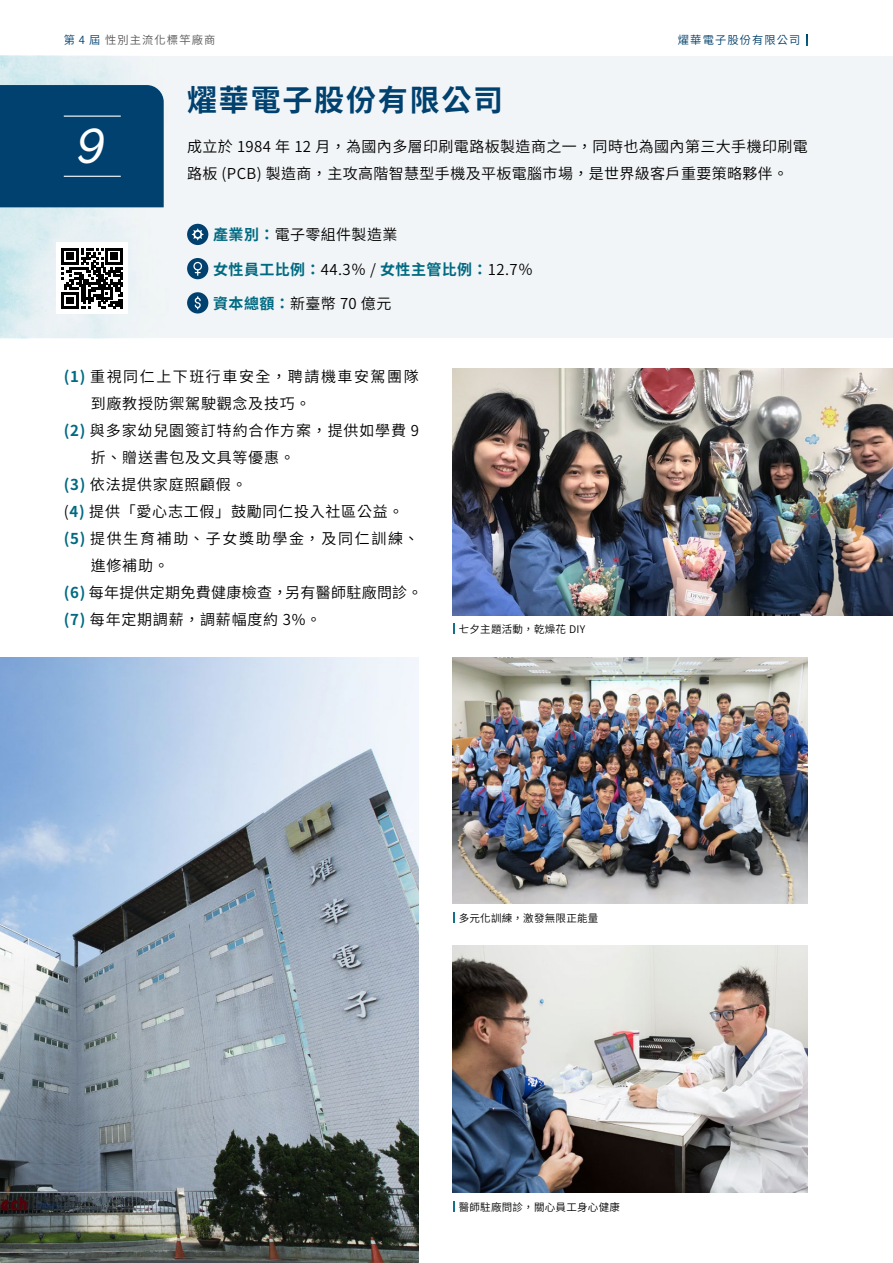
<style>
.page{position:relative;width:893px;height:1263px;background:#fff}
.page>*{position:absolute;margin:0;border:0;box-sizing:border-box;transform-origin:0 0}
.t1{font:italic 500 48px "Raleway";color:#fff}
.t2{font:700 30px "Noto Sans CJ Ktc";letter-spacing:.06em;color:#00416f}
.t3{font:600 15px "Noto Sans CJ Ktc";letter-spacing:.05em;color:#000}
.t4{font:600 15px/27px "Noto Sans CJ Ktc";letter-spacing:.025em;color:#000}
.t5{font:600 15px "Noto Sans CJ Ktc";letter-spacing:.02em;color:#000}
.t6{font:700 15px "Noto Sans CJ Ktc";letter-spacing:.025em;color:#006a82}
.t7{font:600 15px "Noto Sans CJ Ktc";letter-spacing:.105em;color:#000}
.t8{font:600 15px "Noto Sans CJ Ktc";letter-spacing:.11em;color:#000}
.t9{font:600 11.25px "Noto Sans CJ Ktc";letter-spacing:.1em;color:#595757}
.t10{font:600 11.25px "Noto Sans CJ Ktc";letter-spacing:.1em;color:#003f6a}
.t11{font:600 10.5px "Noto Sans CJ Ktc";letter-spacing:.025em;color:#000}
.s1{color:#00416f}
.s2{font-weight:700;color:#006a82}
.s3{font-weight:600;color:#000}
</style>
<div class="page">
<div style="left:0;top:55px;width:893px;height:283px;background:#f2f5f7"></div>
<img style="left:0;top:55px;width:208px;height:283px">
<div style="left:0;top:85px;width:164px;height:122px;background:#00416f"></div>
<hr style="left:64px;top:116px;width:57px;height:1px;background:#fff">
<hr style="left:64px;top:176px;width:57px;height:1px;background:#fff">
<div style="left:187px;top:292px;width:21px;height:21px;background:#00416f;border-radius:50%"></div>
<svg style="left:195px;top:296px;width:6px;height:13px"></svg>
<div style="left:187px;top:258px;width:21px;height:21px;background:#00416f;border-radius:50%"></div>
<svg style="left:193px;top:262px;width:9px;height:14px"></svg>
<div style="left:187px;top:224px;width:21px;height:21px;background:#00416f;border-radius:50%"></div>
<svg style="left:192px;top:228px;width:12px;height:12px"></svg>
<img style="left:0;top:657px;width:419px;height:606px">
<img style="left:453px;top:946px;width:355px;height:246px">
<img style="left:453px;top:657px;width:355px;height:247px">
<img style="left:453px;top:369px;width:440px;height:246px">
<svg style="left:453px;top:624px;width:2px;height:10px"></svg>
<svg style="left:453px;top:1201px;width:2px;height:11px"></svg>
<svg style="left:453px;top:912px;width:2px;height:11px"></svg>
<div style="left:57px;top:243px;width:71px;height:71px;background:#fff"></div>
<svg style="left:806px;top:34px;width:2px;height:11px"></svg>
<svg style="left:62px;top:248px;width:61px;height:61px"></svg>
<p class="t9" style="left:64px;top:34px;width:153px"><span class="s1">第 4 屆</span> 性別主流化標竿廠商</p>
<p class="t10" style="left:678px;top:34px;width:124px">燿華電子股份有限公司</p>
<h1 class="t1" style="left:79px;top:100px;width:29px">9</h1>
<h2 class="t2" style="left:187px;top:84px;width:318px">燿華電子股份有限公司</h2>
<p class="t4" style="left:187px;top:133px;width:622px">成立於 1984 年 12 月，為國內多層印刷電路板製造商之一，同時也為國內第三大手機印刷電路板 (PCB) 製造商，主攻高階智慧型手機及平板電腦市場，是世界級客戶重要策略夥伴。</p>
<p class="t4" style="left:213px;top:222px;width:186px"><span class="s2">產業別：</span>電子零組件製造業</p>
<p class="t6" style="left:213px;top:261px;width:321px">女性員工比例：<span class="s3">44.3％ /</span> 女性主管比例：<span class="s3">12.7％</span></p>
<p class="t3" style="left:213px;top:295px;width:180px"><span class="s2">資本總額：</span>新臺幣 70 億元</p>
<p class="t7" style="left:64px;top:368px;width:356px"><span class="s2">(1)</span> 重視同仁上下班行車安全，聘請機車安駕團隊</p>
<p class="t3" style="left:91px;top:395px;width:221px">到廠教授防禦駕駛觀念及技巧。</p>
<p class="t3" style="left:64px;top:422px;width:357px"><span class="s2">(2)</span> 與多家幼兒園簽訂特約合作方案，提供如學費 9</p>
<p class="t3" style="left:91px;top:449px;width:206px">折、贈送書包及文具等優惠。</p>
<p class="t3" style="left:64px;top:476px;width:184px"><span class="s2">(3)</span> 依法提供家庭照顧假。</p>
<p class="t3" style="left:64px;top:503px;width:341px">(<span class="s2">4)</span> 提供「愛心志工假」鼓勵同仁投入社區公益。</p>
<p class="t8" style="left:64px;top:530px;width:357px"><span class="s2">(5)</span> 提供生育補助、子女獎助學金，及同仁訓練、</p>
<p class="t3" style="left:91px;top:557px;width:79px">進修補助。</p>
<p class="t5" style="left:64px;top:584px;width:360px"><span class="s2">(6)</span> 每年提供定期免費健康檢查，另有醫師駐廠問診。</p>
<p class="t3" style="left:64px;top:611px;width:259px"><span class="s2">(7)</span> 每年定期調薪，調薪幅度約 3%。</p>
<p class="t11" style="left:459px;top:623px;width:128px">七夕主題活動，乾燥花 DIY</p>
<p class="t11" style="left:459px;top:912px;width:141px">多元化訓練，激發無限正能量</p>
<p class="t11" style="left:459px;top:1201px;width:163px">醫師駐廠問診，關心員工身心健康</p>
</div>
